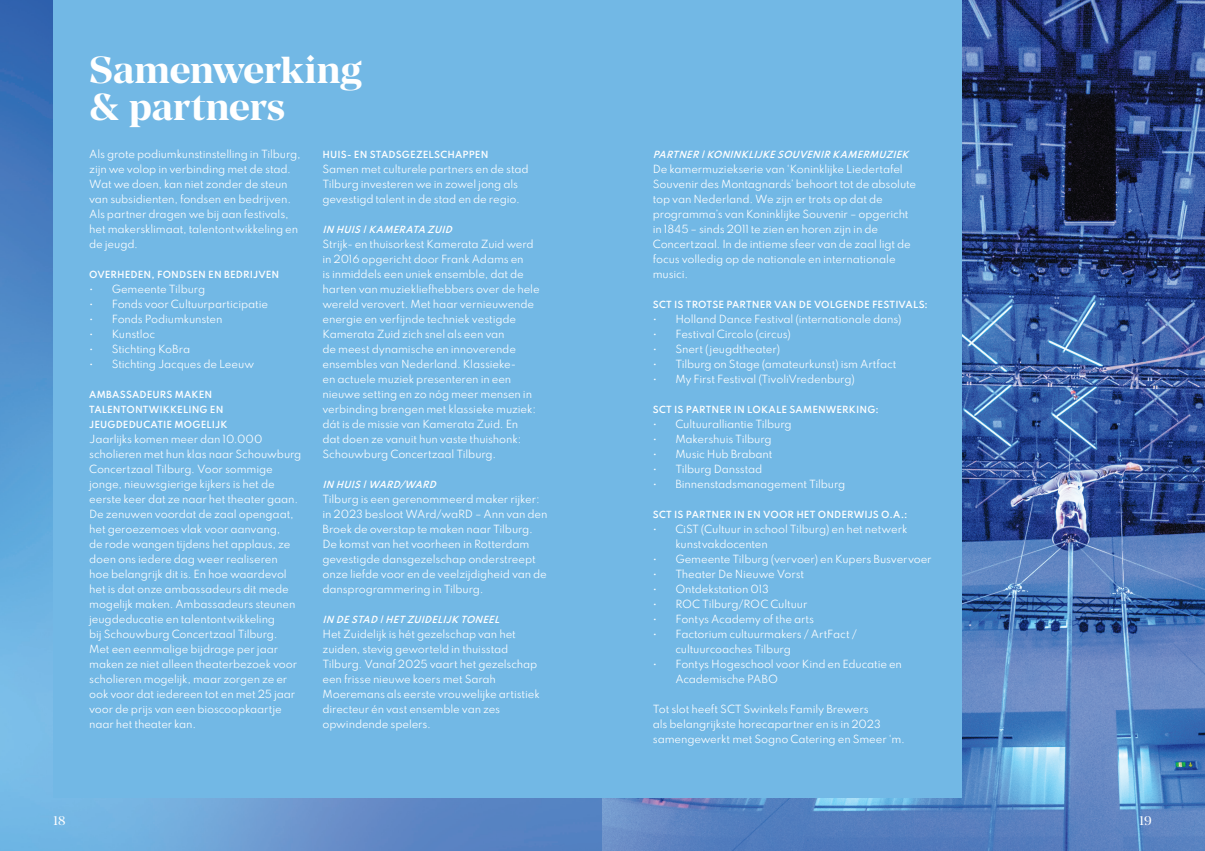
<style>
.page{position:relative;width:1205px;height:851px;background:#fff}
.page>*{position:absolute;margin:0;border:0;box-sizing:border-box;transform-origin:0 0}
.t1{font:700 37.5px/37.5px "Manier";letter-spacing:-.005em;color:#fff}
.t2{font:12.5px "Manier";color:#fff}
.t3{font:10px/15px "Spartan";letter-spacing:-.015em;color:#fff}
.t4{font:600 8.75px/15px "Spartan";letter-spacing:.015em;color:#fff}
.t5{font:italic 600 8.75px "Spartan";color:#fff}
</style>
<div class="page">
<img style="left:0;top:0;width:602px;height:850px">
<img style="left:602px;top:0;width:603px;height:850px">
<div style="left:53px;top:0;width:908px;height:797px;background:#72b8e5"></div>
<h1 class="t1" style="left:89px;top:51px;width:274px">Samenwerking &amp; partners</h1>
<p class="t3" style="left:89px;top:146px;width:213px">Als grote podiumkunstinstelling in Tilburg, zijn we volop in verbinding met de stad.<br>Wat we doen, kan niet zonder de steun van subsidienten, fondsen en bedrijven.<br>Als partner dragen we bij aan festivals, het makersklimaat, talentontwikkeling en de jeugd.</p>
<p class="t4" style="left:89px;top:266px;width:192px">OVERHEDEN, FONDSEN EN BEDRIJVEN</p>
<p class="t3" style="left:89px;top:281px;width:117px">• Gemeente Tilburg</p>
<p class="t3" style="left:89px;top:296px;width:180px">• Fonds voor Cultuurparticipatie</p>
<p class="t3" style="left:89px;top:311px;width:135px">• Fonds Podiumkunsten</p>
<p class="t3" style="left:89px;top:326px;width:67px">• Kunstloc</p>
<p class="t3" style="left:89px;top:341px;width:102px">• Stichting KoBra</p>
<p class="t3" style="left:89px;top:356px;width:166px">• Stichting Jacques de Leeuw</p>
<p class="t4" style="left:89px;top:386px;width:140px">AMBASSADEURS MAKEN<br>TALENTONTWIKKELING EN<br>JEUGDEDUCATIE MOGELIJK</p>
<p class="t3" style="left:89px;top:431px;width:214px">Jaarlijks komen meer dan 10.000 scholieren met hun klas naar Schouwburg Concertzaal Tilburg. Voor sommige jonge, nieuwsgierige kijkers is het de eerste keer dat ze naar het theater gaan.<br>De zenuwen voordat de zaal opengaat, het geroezemoes vlak voor aanvang,<br>de rode wangen tijdens het applaus, ze doen ons iedere dag weer realiseren<br>hoe belangrijk dit is. En hoe waardevol het is dat onze ambassadeurs dit mede mogelijk maken. Ambassadeurs steunen jeugdeducatie en talentontwikkeling<br>bij Schouwburg Concertzaal Tilburg.<br>Met een eenmalige bijdrage per jaar maken ze niet alleen theaterbezoek voor scholieren mogelijk, maar zorgen ze er ook voor dat iedereen tot en met 25 jaar voor de prijs van een bioscoopkaartje naar het theater kan.</p>
<p class="t4" style="left:322px;top:146px;width:167px">HUIS- EN STADSGEZELSCHAPPEN</p>
<p class="t3" style="left:322px;top:161px;width:208px">Samen met culturele partners en de stad<br>Tilburg investeren we in zowel jong als gevestigd talent in de stad en de regio.</p>
<p class="t5" style="left:322px;top:222px;width:134px">IN HUIS|KAMERATA ZUID</p>
<p class="t3" style="left:322px;top:236px;width:219px">Strijk- en thuisorkest Kamerata Zuid werd in 2016 opgericht door Frank Adams en<br>is inmiddels een uniek ensemble, dat de harten van muziekliefhebbers over de hele wereld verovert. Met haar vernieuwende energie en verfijnde techniek vestigde Kamerata Zuid zich snel als een van<br>de meest dynamische en innoverende ensembles van Nederland. Klassieke-<br>en actuele muziek presenteren in een nieuwe setting en zo nóg meer mensen in verbinding brengen met klassieke muziek: dát is de missie van Kamerata Zuid. En<br>dat doen ze vanuit hun vaste thuishonk:<br>Schouwburg Concertzaal Tilburg.</p>
<p class="t5" style="left:322px;top:477px;width:118px">IN HUIS|WARD/WARD</p>
<p class="t3" style="left:322px;top:491px;width:227px">Tilburg is een gerenommeerd maker rijker: in 2023 besloot WArd/waRD – Ann van den Broek de overstap te maken naar Tilburg.<br>De komst van het voorheen in Rotterdam gevestigde dansgezelschap onderstreept onze liefde voor en de veelzijdigheid van de dansprogrammering in Tilburg.</p>
<p class="t5" style="left:322px;top:612px;width:182px">IN DESTAD |HETZUIDELIJK TONEEL</p>
<p class="t3" style="left:322px;top:626px;width:219px">Het Zuidelijk is hét gezelschap van het zuiden, stevig geworteld in thuisstad Tilburg. Vanaf 2025 vaart het gezelschap een frisse nieuwe koers met Sarah Moeremans als eerste vrouwelijke artistiek directeur én vast ensemble van zes opwindende spelers.</p>
<p class="t5" style="left:653px;top:147px;width:261px">PARTNER |KONINKLIJKESOUVENIR KAMERMUZIEK</p>
<p class="t3" style="left:653px;top:161px;width:265px">De kamermuziekserie van ‘Koninklijke Liedertafel Souvenir des Montagnards’ behoort tot de absolute top van Nederland. We zijn er trots op dat de programma’s van Koninklijke Souvenir – opgericht in 1845 – sinds 2011 te zien en horen zijn in de Concertzaal. In de intieme sfeer van de zaal ligt de focus volledig op de nationale en internationale musici.</p>
<p class="t4" style="left:653px;top:296px;width:277px">SCT IS TROTSE PARTNER VAN DE VOLGENDE FESTIVALS:</p>
<p class="t3" style="left:653px;top:311px;width:250px">• Holland Dance Festival (internationale dans)</p>
<p class="t3" style="left:653px;top:326px;width:140px">• Festival Circolo (circus)</p>
<p class="t3" style="left:653px;top:341px;width:129px">• Snert (jeugdtheater)</p>
<p class="t3" style="left:653px;top:356px;width:245px">• Tilburg on Stage (amateurkunst) ism Artfact</p>
<p class="t3" style="left:653px;top:371px;width:204px">• My First Festival (TivoliVredenburg)</p>
<p class="t4" style="left:653px;top:401px;width:227px">SCT IS PARTNER IN LOKALE SAMENWERKING:</p>
<p class="t3" style="left:653px;top:416px;width:140px">• Cultuuralliantie Tilburg</p>
<p class="t3" style="left:653px;top:431px;width:120px">• Makershuis Tilburg</p>
<p class="t3" style="left:653px;top:446px;width:121px">• Music Hub Brabant</p>
<p class="t3" style="left:653px;top:461px;width:111px">• Tilburg Dansstad</p>
<p class="t3" style="left:653px;top:476px;width:194px">• Binnenstadsmanagement Tilburg</p>
<p class="t4" style="left:653px;top:506px;width:256px">SCT IS PARTNER IN EN VOOR HET ONDERWIJS O.A.:</p>
<p class="t3" style="left:675px;top:521px;width:234px;text-indent:-22px">• CiST (Cultuur in school Tilburg) en het netwerk kunstvakdocenten</p>
<p class="t3" style="left:653px;top:551px;width:280px">• Gemeente Tilburg (vervoer) en Kupers Busvervoer</p>
<p class="t3" style="left:653px;top:566px;width:153px">• Theater De Nieuwe Vorst</p>
<p class="t3" style="left:653px;top:581px;width:117px">• Ontdekstation 013</p>
<p class="t3" style="left:653px;top:596px;width:156px">• ROC Tilburg/ROC Cultuur</p>
<p class="t3" style="left:653px;top:611px;width:163px">• Fontys Academy of the arts</p>
<p class="t3" style="left:675px;top:626px;width:183px;text-indent:-22px">• Factorium cultuurmakers / ArtFact / cultuurcoaches Tilburg</p>
<p class="t3" style="left:675px;top:656px;width:228px;text-indent:-22px">• Fontys Hogeschool voor Kind en Educatie en<br>Academische PABO</p>
<p class="t3" style="left:653px;top:701px;width:254px">Tot slot heeft SCT Swinkels Family Brewers<br>als belangrijkste horecapartner en is in 2023 samengewerkt met Sogno Catering en Smeer ‘m.</p>
<p class="t2" style="left:53px;top:813px;width:14px">18</p>
<p class="t2" style="left:1139px;top:813px;width:14px">19</p>
</div>
